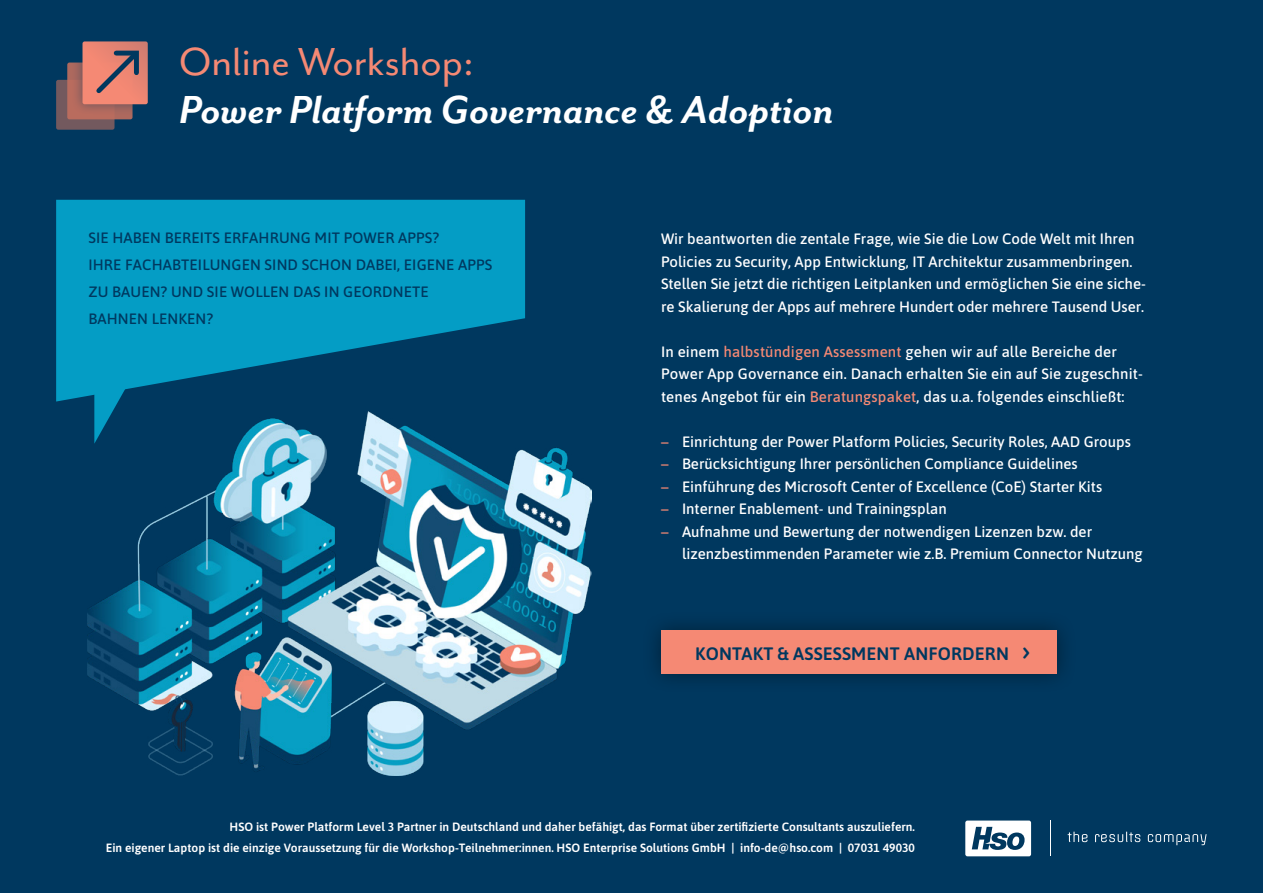
<style>
.page{position:relative;width:1263px;height:893px;background:#00385f}
.page>*{position:absolute;margin:0;border:0;box-sizing:border-box;transform-origin:0 0}
.t1{font:italic 700 45px "Mr Eaves San OT";color:#fff}
.t2{font:45px "Mr Eaves San OT";color:#f58974}
.t3{font:600 18px "Asap";letter-spacing:.01em;color:#00385f}
.t4{font:500 15px/22.5px "Asap";color:#fff}
.t5{font:500 15px/27px "Asap";letter-spacing:.01em;color:#00385f}
.t6{font:600 12px/21px "Asap";color:#fff;text-align:right}
.s1{color:#f58974}
.s2{font-size:27px}
</style>
<div class="page">
<svg style="left:965px;top:820px;width:66px;height:36px"></svg>
<hr style="left:1050px;top:820px;width:1px;height:36px;background:#fff">
<svg style="left:1068px;top:832px;width:138px;height:13px"></svg>
<svg style="left:56px;top:200px;width:469px;height:202px;fill:#049dc5"></svg>
<svg style="left:94px;top:336px;width:43px;height:76px;background:#038fb7"></svg>
<div style="left:56px;top:80px;width:59px;height:50px;background:#73595e;border-radius:2px"></div>
<div style="left:67px;top:63px;width:66px;height:56px;background:#b96c5e;border-radius:2px"></div>
<div style="left:72px;top:31px;width:86px;height:84px;background:#00385f;opacity:.45"></div>
<svg style="left:83px;top:41px;width:65px;height:63px;background:#e48372"></svg>
<svg style="left:92px;top:48px;width:50px;height:50px;background:#c2786f"></svg>
<div style="left:642px;top:611px;width:435px;height:82px;background:#003459"></div>
<div style="left:661px;top:630px;width:396px;height:44px;background:#f58974"></div>
<img style="left:87px;top:412px;width:505px;height:363px">
<h1 class="t2" style="left:179px;top:37px;width:296px">Online Workshop:</h1>
<h1 class="t1" style="left:179px;top:85px;width:656px">Power Platform Governance &amp; Adoption</h1>
<p class="t5" style="left:88px;top:223px;width:405px">SIE HABEN BEREITS ERFAHRUNG MIT POWER APPS?<br>IHRE FACHABTEILUNGEN SIND SCHON DABEI, EIGENE APPS ZU BAUEN? UND SIE WOLLEN DAS IN GEORDNETE<br>BAHNEN LENKEN?</p>
<p class="t4" style="left:661px;top:227px;width:486px">Wir beantworten die zentale Frage, wie Sie die Low Code Welt mit Ihren Policies zu Security, App Entwicklung, IT Architektur zusammenbringen.<br>Stellen Sie jetzt die richtigen Leitplanken und ermöglichen Sie eine siche&shy;re Skalierung der Apps auf mehrere Hundert oder mehrere Tausend User.</p>
<p class="t4" style="left:661px;top:340px;width:483px">In einem <span class="s1">halbstündigen Assessment</span> gehen wir auf alle Bereiche der<br>Power App Governance ein. Danach erhalten Sie ein auf Sie zugeschnit&shy;tenes Angebot für ein <span class="s1">Beratungspaket</span>, das u.a. folgendes einschließt:</p>
<p class="t4" style="left:661px;top:430px;width:471px"><span class="s1">–</span> Einrichtung der Power Platform Policies, Security Roles, AAD Groups</p>
<p class="t4" style="left:661px;top:452px;width:418px"><span class="s1">–</span> Berücksichtigung Ihrer persönlichen Compliance Guidelines</p>
<p class="t4" style="left:661px;top:475px;width:443px"><span class="s1">–</span> Einführung des Microsoft Center of Excellence (CoE) Starter Kits</p>
<p class="t4" style="left:661px;top:497px;width:287px"><span class="s1">–</span> Interner Enablement- und Trainingsplan</p>
<p class="t4" style="left:682px;top:520px;width:462px;text-indent:-21px"><span class="s1">–</span> Aufnahme und Bewertung der notwendigen Lizenzen bzw. der lizenzbestimmenden Parameter wie z.B. Premium Connector Nutzung</p>
<p class="t3" style="left:695px;top:641px;width:336px">KONTAKT &amp; ASSESSMENT ANFORDERN <span class="s2">›</span></p>
<p class="t6" style="left:106px;top:815px;width:811px">HSO ist Power Platform Level 3 Partner in Deutschland und daher befähigt, das Format über zertifizierte Consultants auszuliefern.<br>Ein eigener Laptop ist die einzige Voraussetzung für die Workshop-Teilnehmer:innen. HSO Enterprise Solutions GmbH | info-de@hso.com | 07031 49030</p>
</div>
